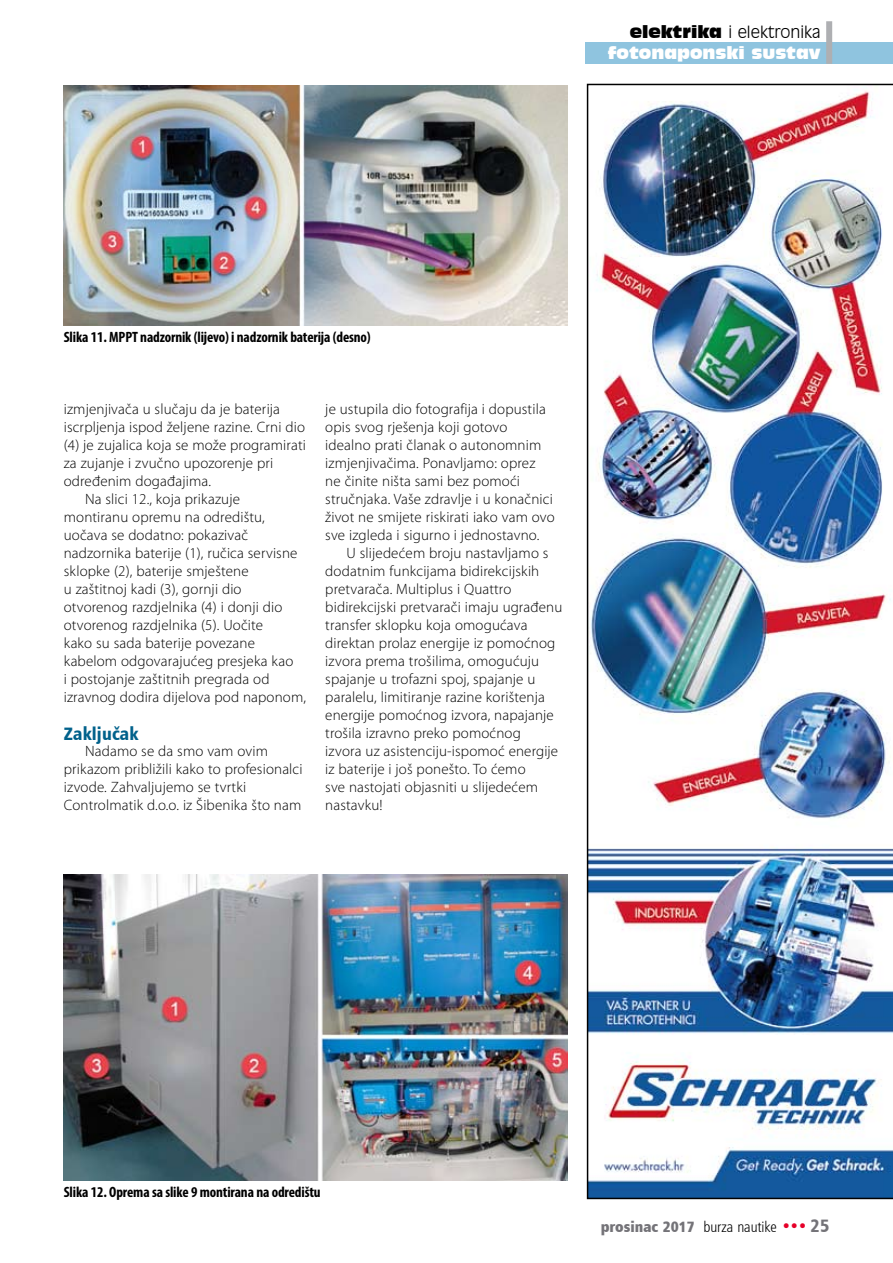
<style>
.page{position:relative;width:893px;height:1263px;background:#fff}
.page>*{position:absolute;margin:0;border:0;box-sizing:border-box;transform-origin:0 0}
.t1{font:18px "Humanist 777 L2 Black Condensed B";letter-spacing:.01em;color:#00618b}
.t2{font:300 16.5px "Incised 901 L2";color:#000}
.t3{font:16.5px "Incised 901 BT Compact";color:#fff}
.t4{font:300 15px/18px "Myriad Pro";letter-spacing:.01em;color:#000}
.t5{font:700 condensed 15px "Myriad Pro";letter-spacing:-.01em;color:#000}
.t6{font:15px "Humanist 777 L2 Extra Black Cond B";color:#747378}
.s1{font-family:"Incised 901 BT Compact";font-weight:400}
.s2{font-family:"Humanist 777 L2 Light Condensed B";color:#000}
.s3{font-family:"Humanist 777 L2 Black Condensed B";font-size:16.5px;color:#e60029}
.s4{font-family:"Humanist 777 L2 Black Condensed B";font-size:18px}
</style>
<div class="page">
<img style="left:587px;top:84px;width:306px;height:1115px">
<div style="left:586px;top:43px;width:307px;height:21px;background:#8fc4df"></div>
<div style="left:826px;top:21px;width:6px;height:43px;background:#aeafb2"></div>
<img style="left:64px;top:874px;width:504px;height:307px">
<img style="left:64px;top:85px;width:504px;height:240px">
<p class="t2" style="left:630px;top:22px;width:192px"><span class="s1">elektrika</span> i elektronika</p>
<p class="t3" style="left:608px;top:43px;width:214px">fotonaponski sustav</p>
<p class="t5" style="left:64px;top:328px;width:309px">Slika 11. MPPT nadzornik (lijevo) i nadzornik baterija (desno)</p>
<p class="t4" style="left:64px;top:400px;width:218px">izmjenjivača u slučaju da je baterija</p>
<p class="t4" style="left:64px;top:418px;width:243px">iscrpljenja ispod željene razine. Crni dio</p>
<p class="t4" style="left:64px;top:436px;width:244px">(4) je zujalica koja se može programirati</p>
<p class="t4" style="left:64px;top:454px;width:211px">za zujanje i zvučno upozorenje pri</p>
<p class="t4" style="left:64px;top:472px;width:149px">određenim događajima.</p>
<p class="t4" style="left:85px;top:490px;width:156px">Na slici 12., koja prikazuje</p>
<p class="t4" style="left:64px;top:508px;width:203px">montiranu opremu na odredištu,</p>
<p class="t4" style="left:64px;top:526px;width:186px">uočava se dodatno: pokazivač</p>
<p class="t4" style="left:64px;top:544px;width:235px">nadzornika baterije (1), ručica servisne</p>
<p class="t4" style="left:64px;top:562px;width:186px">sklopke (2), baterije smještene</p>
<p class="t4" style="left:64px;top:580px;width:179px">u zaštitnoj kadi (3), gornji dio</p>
<p class="t4" style="left:64px;top:598px;width:220px">otvorenog razdjelnika (4) i donji dio</p>
<p class="t4" style="left:64px;top:616px;width:201px">otvorenog razdjelnika (5). Uočite</p>
<p class="t4" style="left:64px;top:634px;width:193px">kako su sada baterije povezane</p>
<p class="t4" style="left:64px;top:652px;width:231px">kabelom odgovarajućeg presjeka kao</p>
<p class="t4" style="left:64px;top:670px;width:207px">i postojanje zaštitnih pregrada od</p>
<p class="t4" style="left:64px;top:688px;width:244px">izravnog dodira dijelova pod naponom,</p>
<p class="t1" style="left:64px;top:722px;width:76px">Zaključak</p>
<p class="t4" style="left:64px;top:742px;width:240px;text-indent:21px">Nadamo se da smo vam ovim prikazom približili kako to profesionalci izvode. Zahvaljujemo se tvrtki Controlmatik d.o.o. iz Šibenika što nam</p>
<p class="t4" style="left:325px;top:400px;width:231px">je ustupila dio fotografija i dopustila opis svog rješenja koji gotovo idealno prati članak o autonomnim izmjenjivačima. Ponavljamo: oprez<br>ne činite ništa sami bez pomoći stručnjaka. Vaše zdravlje i u konačnici život ne smijete riskirati iako vam ovo sve izgleda i sigurno i jednostavno.</p>
<p class="t4" style="left:325px;top:544px;width:239px;text-indent:21px">U slijedećem broju nastavljamo s dodatnim funkcijama bidirekcijskih pretvarača. Multiplus i Quattro bidirekcijski pretvarači imaju ugrađenu transfer sklopku koja omogućava direktan prolaz energije iz pomoćnog izvora prema trošilima, omogućuju spajanje u trofazni spoj, spajanje u paralelu, limitiranje razine korištenja energije pomoćnog izvora, napajanje trošila izravno preko pomoćnog<br>izvora uz asistenciju-ispomoć energije iz baterije i još ponešto. To ćemo<br>sve nastojati objasniti u slijedećem nastavku!</p>
<p class="t5" style="left:64px;top:1182px;width:258px">Slika 12. Oprema sa slike 9 montirana na odredištu</p>
<p class="t6" style="left:601px;top:1217px;width:230px">prosinac 2017 <span class="s2">burza nautike</span> <span class="s3">•••</span> <span class="s4">25</span></p>
</div>
